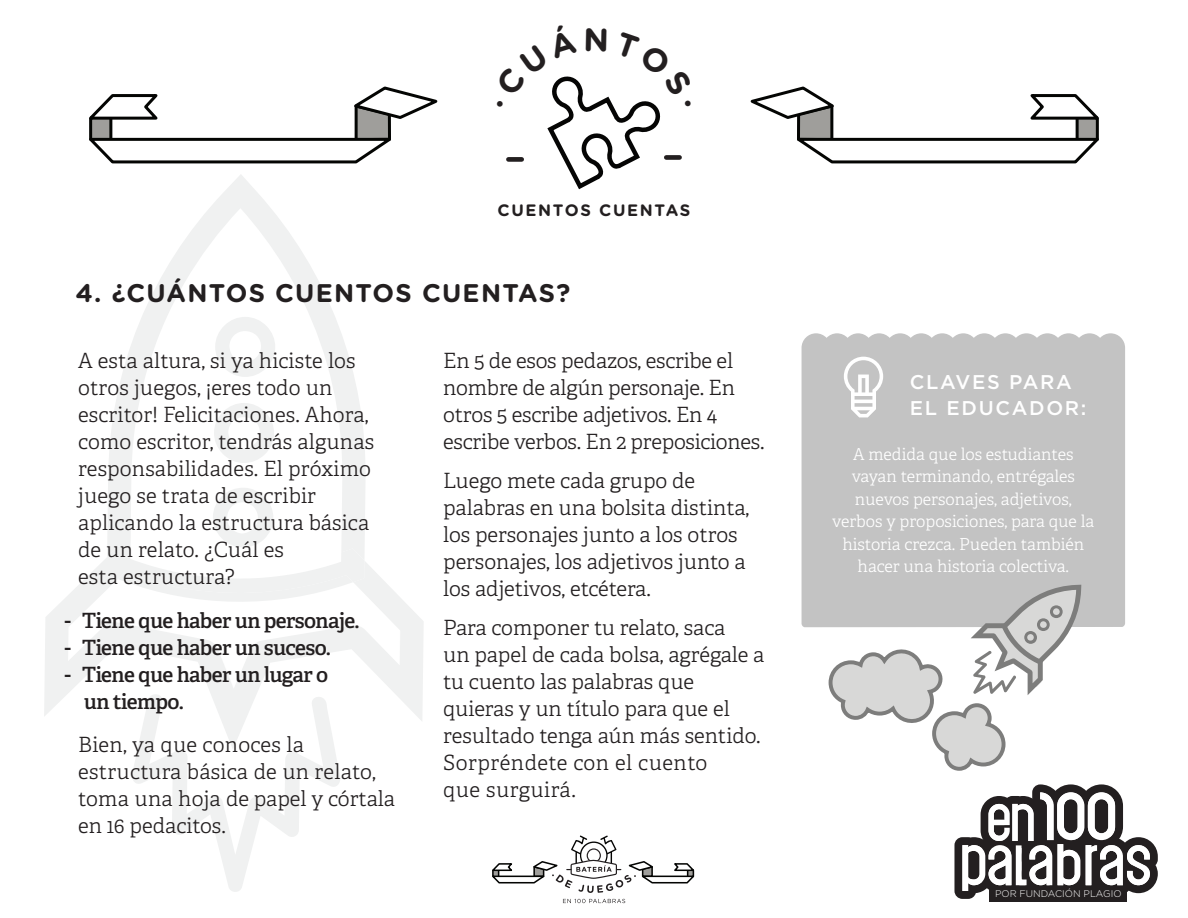
<style>
.page{position:relative;width:1188px;height:918px;background:#fff}
.page>*{position:absolute;margin:0;border:0;box-sizing:border-box;transform-origin:0 0}
.t1{font:700 25.5px "Gotham Rounded";letter-spacing:.05em;color:#231f20}
.t2{font:300 21px/27px "Adelle";color:#231f20}
.t3{font:600 21px/27px "Adelle";letter-spacing:-.03em;color:#231f20}
.t4{font:500 19.8px/25.2px "Gotham HTF";letter-spacing:.085em;color:#fff}
.t5{font:300 16.5px/22.5px "Adelle";color:#fff;text-align:center}
.t6{font:700 16.5px "Gotham Rounded";letter-spacing:.1em;color:#231f20}
.t7{font:300 9.6px "Gotham HTF";color:#fff}
</style>
<div class="page">
<svg style="left:44px;top:558px;width:380px;height:163px"></svg>
<svg style="left:400px;top:631px;width:1px;height:35px"></svg>
<svg style="left:108px;top:175px;width:259px;height:386px"></svg>
<svg style="left:240px;top:208px;width:45px;height:60px"></svg>
<svg style="left:131px;top:625px;width:225px;height:267px"></svg>
<svg style="left:214px;top:403px;width:60px;height:60px"></svg>
<svg style="left:215px;top:317px;width:60px;height:60px"></svg>
<svg style="left:107px;top:488px;width:257px;height:121px"></svg>
<div style="left:802px;top:333px;width:323px;height:294px;background:#c3c3c3"></div>
<svg style="left:844px;top:357px;width:39px;height:60px"></svg>
<svg style="left:750px;top:86px;width:349px;height:78px"></svg>
<svg style="left:89px;top:86px;width:349px;height:78px"></svg>
<svg style="left:492px;top:836px;width:203px;height:57px"></svg>
<svg style="left:563px;top:899px;width:62px;height:4px"></svg>
<svg style="left:827px;top:585px;width:254px;height:186px"></svg>
<svg style="left:954px;top:784px;width:204px;height:115px"></svg>
<div style="left:990px;top:888px;width:137px;height:14px;background:#231f20"></div>
<svg style="left:506px;top:76px;width:176px;height:114px"></svg>
<p class="t6" style="left:498px;top:198px;width:194px">CUENTOS CUENTAS</p>
<p class="t1" style="left:75px;top:274px;width:496px">4. ¿CUÁNTOS CUENTOS CUENTAS?</p>
<p class="t2" style="left:78px;top:348px;width:298px">A esta altura, si ya hiciste los otros juegos, ¡eres todo un escritor! Felicitaciones. Ahora, como escritor, tendrás algunas responsabilidades. El próximo juego se trata de escribir aplicando la estructura básica de un relato. ¿Cuál es<br>esta estructura?</p>
<p class="t3" style="left:65px;top:607px;width:297px">- Tiene que haber un personaje.</p>
<p class="t3" style="left:65px;top:634px;width:268px">- Tiene que haber un suceso.</p>
<p class="t3" style="left:84px;top:661px;width:246px;text-indent:-19px">- Tiene que haber un lugar o un tiempo.</p>
<p class="t2" style="left:78px;top:732px;width:319px">Bien, ya que conoces la estructura básica de un relato, toma una hoja de papel y córtala en 16 pedacitos.</p>
<p class="t2" style="left:443px;top:348px;width:323px">En 5 de esos pedazos, escribe el nombre de algún personaje. En otros 5 escribe adjetivos. En 4 escribe verbos. En 2 preposiciones.</p>
<p class="t2" style="left:443px;top:468px;width:308px">Luego mete cada grupo de palabras en una bolsita distinta, los personajes junto a los otros personajes, los adjetivos junto a los adjetivos, etcétera.</p>
<p class="t2" style="left:443px;top:615px;width:323px">Para componer tu relato, saca<br>un papel de cada bolsa, agrégale a tu cuento las palabras que quieras y un título para que el resultado tenga aún más sentido.<br>Sorpréndete con el cuento<br>que surguirá.</p>
<p class="t4" style="left:910px;top:369px;width:178px">CLAVES PARA<br>EL EDUCADOR:</p>
<p class="t5" style="left:832px;top:443px;width:264px">A medida que los estudiantes vayan terminando, entrégales nuevos personajes, adjetivos, verbos y proposiciones, para que la historia crezca. Pueden también hacer una historia colectiva.</p>
<p class="t7" style="left:995px;top:889px;width:128px">POR FUNDACIÓN PLAGIO</p>
</div>
